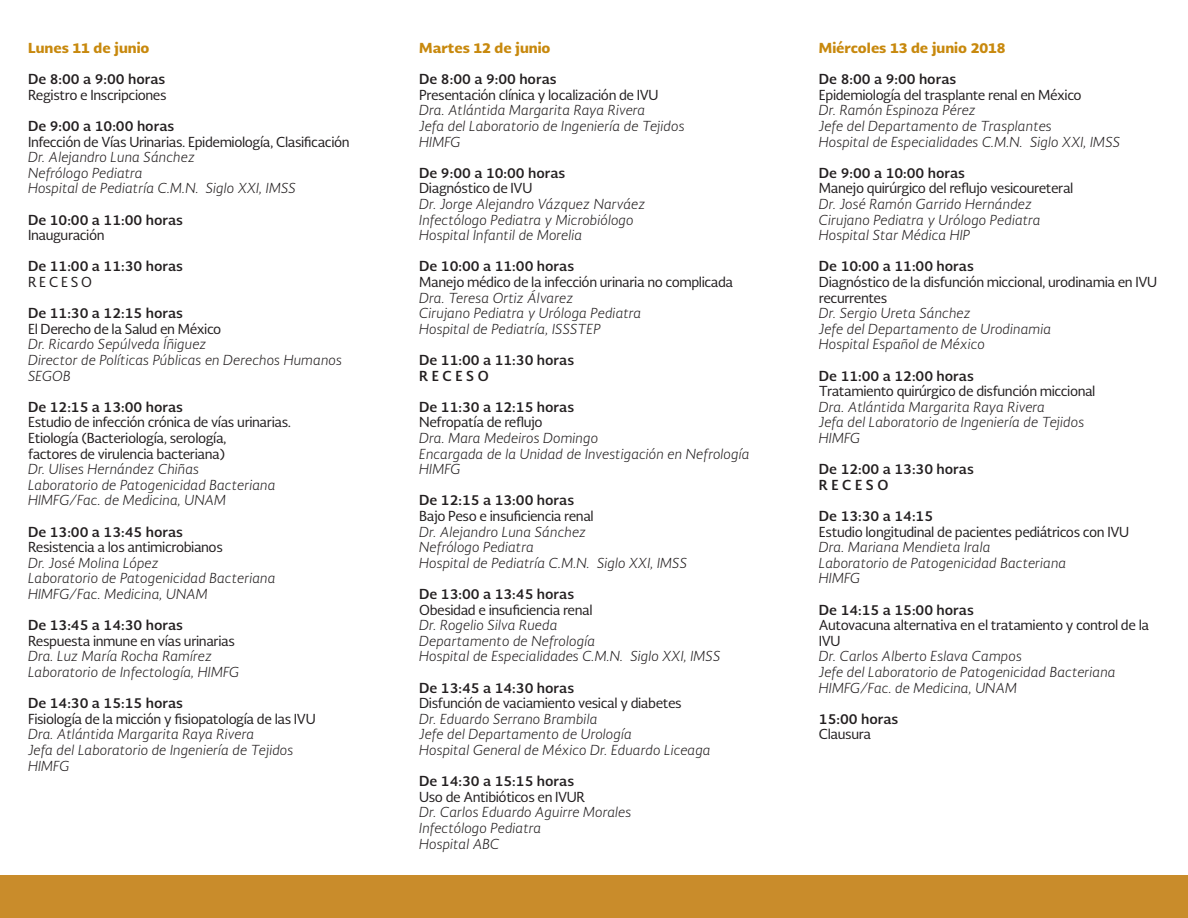
<style>
.page{position:relative;width:1188px;height:918px;background:#fff}
.page>*{position:absolute;margin:0;border:0;box-sizing:border-box;transform-origin:0 0}
.t1{font:italic 300 13.5px/15.6px "Soberana Sans";color:#231f20}
.t2{font:13.5px/15.6px "Soberana Sans";letter-spacing:-.03em;color:#231f20}
.t3{font:700 13.5px/15.6px "Soberana Sans";color:#231f20}
.t4{font:900 13.5px "Soberana Sans";color:#c8890e}
</style>
<div class="page">
<div style="left:0;top:876px;width:1188px;height:42px;background:#c98c2b"></div>
<p class="t4" style="left:28px;top:38px;width:123px">Lunes 11 de junio</p>
<p class="t3" style="left:28px;top:71px;width:139px">De 8:00 a 9:00 horas</p>
<p class="t2" style="left:28px;top:86px;width:140px">Registro e Inscripciones</p>
<p class="t3" style="left:28px;top:118px;width:148px">De 9:00 a 10:00 horas</p>
<p class="t2" style="left:28px;top:133px;width:323px">Infección de Vías Urinarias. Epidemiología, Clasificación</p>
<p class="t1" style="left:28px;top:149px;width:269px">Dr. Alejandro Luna Sánchez<br>Nefrólogo Pediatra<br>Hospital de Pediatría C.M.N. Siglo XXI, IMSS</p>
<p class="t3" style="left:28px;top:211px;width:156px">De 10:00 a 11:00 horas</p>
<p class="t2" style="left:28px;top:227px;width:78px">Inauguración</p>
<p class="t3" style="left:28px;top:258px;width:156px">De 11:00 a 11:30 horas</p>
<p class="t2" style="left:28px;top:274px;width:66px">R E C E S O</p>
<p class="t3" style="left:28px;top:305px;width:156px">De 11:30 a 12:15 horas</p>
<p class="t2" style="left:28px;top:320px;width:195px">El Derecho de la Salud en México</p>
<p class="t1" style="left:28px;top:336px;width:316px">Dr. Ricardo Sepúlveda Íñiguez<br>Director de Políticas Públicas en Derechos Humanos<br>SEGOB</p>
<p class="t3" style="left:28px;top:398px;width:156px">De 12:15 a 13:00 horas</p>
<p class="t2" style="left:28px;top:414px;width:265px">Estudio de infección crónica de vías urinarias.<br>Etiología (Bacteriología, serología,<br>factores de virulencia bacteriana)</p>
<p class="t1" style="left:28px;top:461px;width:249px">Dr. Ulises Hernández Chiñas<br>Laboratorio de Patogenicidad Bacteriana<br>HIMFG/Fac. de Medicina, UNAM</p>
<p class="t3" style="left:28px;top:523px;width:156px">De 13:00 a 13:45 horas</p>
<p class="t2" style="left:28px;top:539px;width:196px">Resistencia a los antimicrobianos</p>
<p class="t1" style="left:28px;top:555px;width:249px">Dr. José Molina López<br>Laboratorio de Patogenicidad Bacteriana<br>HIMFG/Fac. Medicina, UNAM</p>
<p class="t3" style="left:28px;top:617px;width:156px">De 13:45 a 14:30 horas</p>
<p class="t2" style="left:28px;top:632px;width:208px">Respuesta inmune en vías urinarias</p>
<p class="t1" style="left:28px;top:648px;width:213px">Dra. Luz María Rocha Ramírez<br>Laboratorio de Infectología, HIMFG</p>
<p class="t3" style="left:28px;top:695px;width:156px">De 14:30 a 15:15 horas</p>
<p class="t2" style="left:28px;top:710px;width:289px">Fisiología de la micción y fisiopatología de las IVU</p>
<p class="t1" style="left:28px;top:726px;width:267px">Dra. Atlántida Margarita Raya Rivera<br>Jefa del Laboratorio de Ingeniería de Tejidos<br>HIMFG</p>
<p class="t4" style="left:419px;top:38px;width:133px">Martes 12 de junio</p>
<p class="t3" style="left:419px;top:71px;width:139px">De 8:00 a 9:00 horas</p>
<p class="t2" style="left:419px;top:86px;width:241px">Presentación clínica y localización de IVU</p>
<p class="t1" style="left:419px;top:102px;width:267px">Dra. Atlántida Margarita Raya Rivera<br>Jefa del Laboratorio de Ingeniería de Tejidos<br>HIMFG</p>
<p class="t3" style="left:419px;top:164px;width:148px">De 9:00 a 10:00 horas</p>
<p class="t2" style="left:419px;top:180px;width:115px">Diagnóstico de IVU</p>
<p class="t1" style="left:419px;top:196px;width:228px">Dr. Jorge Alejandro Vázquez Narváez<br>Infectólogo Pediatra y Microbiólogo<br>Hospital Infantil de Morelia</p>
<p class="t3" style="left:419px;top:258px;width:156px">De 10:00 a 11:00 horas</p>
<p class="t2" style="left:419px;top:274px;width:315px">Manejo médico de la infección urinaria no complicada</p>
<p class="t1" style="left:419px;top:289px;width:224px">Dra. Teresa Ortiz Álvarez<br>Cirujano Pediatra y Uróloga Pediatra<br>Hospital de Pediatría, ISSSTEP</p>
<p class="t3" style="left:419px;top:352px;width:156px">De 11:00 a 11:30 horas<br>R E C E S O</p>
<p class="t3" style="left:419px;top:398px;width:156px">De 11:30 a 12:15 horas</p>
<p class="t2" style="left:419px;top:414px;width:125px">Nefropatía de reflujo</p>
<p class="t1" style="left:419px;top:430px;width:332px">Dra. Mara Medeiros Domingo<br>Encargada de la Unidad de Investigación en Nefrología<br>HIMFG</p>
<p class="t3" style="left:419px;top:492px;width:156px">De 12:15 a 13:00 horas</p>
<p class="t2" style="left:419px;top:508px;width:176px">Bajo Peso e insuficiencia renal</p>
<p class="t1" style="left:419px;top:523px;width:269px">Dr. Alejandro Luna Sánchez<br>Nefrólogo Pediatra<br>Hospital de Pediatría C.M.N. Siglo XXI, IMSS</p>
<p class="t3" style="left:419px;top:586px;width:156px">De 13:00 a 13:45 horas</p>
<p class="t2" style="left:419px;top:601px;width:175px">Obesidad e insuficiencia renal</p>
<p class="t1" style="left:419px;top:617px;width:303px">Dr. Rogelio Silva Rueda<br>Departamento de Nefrología<br>Hospital de Especialidades C.M.N. Siglo XXI, IMSS</p>
<p class="t3" style="left:419px;top:679px;width:156px">De 13:45 a 14:30 horas</p>
<p class="t2" style="left:419px;top:695px;width:264px">Disfunción de vaciamiento vesical y diabetes</p>
<p class="t1" style="left:419px;top:711px;width:293px">Dr. Eduardo Serrano Brambila<br>Jefe del Departamento de Urología<br>Hospital General de México Dr. Eduardo Liceaga</p>
<p class="t3" style="left:419px;top:773px;width:156px">De 14:30 a 15:15 horas</p>
<p class="t2" style="left:419px;top:788px;width:167px">Uso de Antibióticos en IVUR</p>
<p class="t1" style="left:419px;top:804px;width:214px">Dr. Carlos Eduardo Aguirre Morales<br>Infectólogo Pediatra<br>Hospital ABC</p>
<p class="t4" style="left:819px;top:38px;width:188px">Miércoles 13 de junio 2018</p>
<p class="t3" style="left:819px;top:71px;width:139px">De 8:00 a 9:00 horas</p>
<p class="t2" style="left:819px;top:86px;width:264px">Epidemiología del trasplante renal en México</p>
<p class="t1" style="left:819px;top:102px;width:303px">Dr. Ramón Espinoza Pérez<br>Jefe del Departamento de Trasplantes<br>Hospital de Especialidades C.M.N. Siglo XXI, IMSS</p>
<p class="t3" style="left:819px;top:164px;width:148px">De 9:00 a 10:00 horas</p>
<p class="t2" style="left:819px;top:180px;width:256px">Manejo quirúrgico del reflujo vesicoureteral</p>
<p class="t1" style="left:819px;top:196px;width:223px">Dr. José Ramón Garrido Hernández<br>Cirujano Pediatra y Urólogo Pediatra<br>Hospital Star Médica HIP</p>
<p class="t3" style="left:819px;top:258px;width:156px">De 10:00 a 11:00 horas</p>
<p class="t2" style="left:819px;top:274px;width:340px">Diagnóstico de la disfunción miccional, urodinamia en IVU recurrentes</p>
<p class="t1" style="left:819px;top:305px;width:234px">Dr. Sergio Ureta Sánchez<br>Jefe del Departamento de Urodinamia<br>Hospital Español de México</p>
<p class="t3" style="left:819px;top:367px;width:156px">De 11:00 a 12:00 horas</p>
<p class="t2" style="left:819px;top:383px;width:278px">Tratamiento quirúrgico de disfunción miccional</p>
<p class="t1" style="left:819px;top:399px;width:267px">Dra. Atlántida Margarita Raya Rivera<br>Jefa del Laboratorio de Ingeniería de Tejidos<br>HIMFG</p>
<p class="t3" style="left:819px;top:461px;width:156px">De 12:00 a 13:30 horas<br>R E C E S O</p>
<p class="t3" style="left:819px;top:508px;width:116px">De 13:30 a 14:15</p>
<p class="t2" style="left:819px;top:523px;width:312px">Estudio longitudinal de pacientes pediátricos con IVU</p>
<p class="t1" style="left:819px;top:539px;width:249px">Dra. Mariana Mendieta Irala<br>Laboratorio de Patogenicidad Bacteriana<br>HIMFG</p>
<p class="t3" style="left:819px;top:601px;width:156px">De 14:15 a 15:00 horas</p>
<p class="t2" style="left:819px;top:617px;width:332px">Autovacuna alternativa en el tratamiento y control de la<br>IVU</p>
<p class="t1" style="left:819px;top:648px;width:298px">Dr. Carlos Alberto Eslava Campos<br>Jefe del Laboratorio de Patogenicidad Bacteriana<br>HIMFG/Fac. de Medicina, UNAM</p>
<p class="t3" style="left:819px;top:710px;width:81px">15:00 horas</p>
<p class="t2" style="left:819px;top:726px;width:54px">Clausura</p>
</div>
